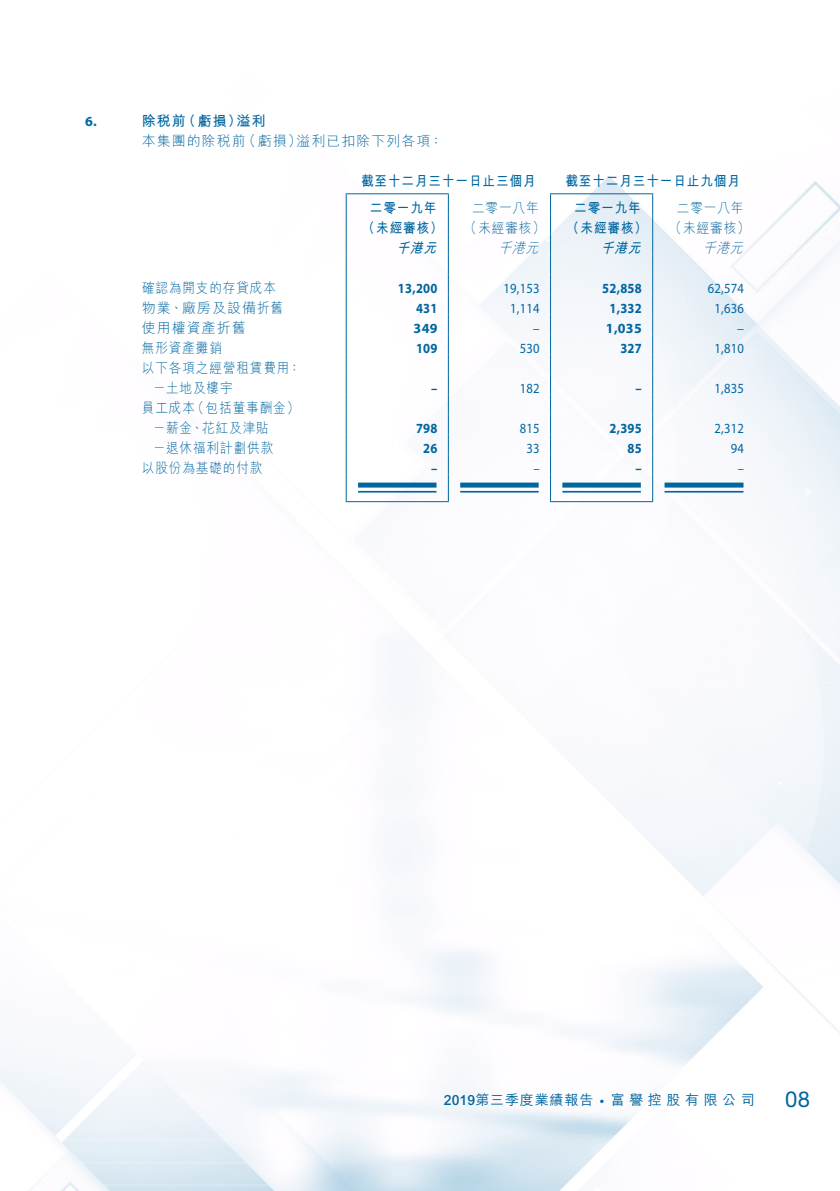
<style>
.page{position:relative;width:840px;height:1191px;background:#fff}
.page>*{position:absolute;margin:0;border:0;box-sizing:border-box;transform-origin:0 0}
.t1{font:22px "Helvetica Neue LT Std";color:#0066a0}
.t2{font:300 14px/20px "M Hei HK";letter-spacing:.07em;color:#0066a0;scale:.9 1}
.t3{font:14px "Myriad Pro";letter-spacing:.02em;color:#0066a0;scale:.9 1}
.t4{font:700 14px "M Hei HK";letter-spacing:.07em;color:#0066a0;scale:.9 1}
.t5{font:700 14px "Myriad Pro";letter-spacing:.02em;color:#0066a0;scale:.9 1}
.t6{font:300 14px "M Hei HK";letter-spacing:.07em;color:#0066a0}
.t7{font:500 14px "M Hei HK";letter-spacing:.06em;color:#0066a0}
.t8{font:700 14px "Myriad Pro";letter-spacing:.02em;color:#0066a0}
.t9{font:700 14px "M Hei HK";letter-spacing:.07em;color:#0066a0}
.t10{font:italic 700 14px "M Hei HK";color:#0066a0;scale:.9 1}
.t11{font:italic 300 14px "M Hei HK";color:#0066a0;scale:.9 1}
.t12{font:14px "Myriad Pro";letter-spacing:.02em;color:#0066a0}
.s1{font-family:"Arial MT Std"}
.s2{font-family:"Myriad Pro";font-weight:600}
</style>
<div class="page">
<img style="left:0;top:176px;width:839px;height:1015px">
<hr style="left:345px;top:193px;width:103px;height:1px;background:#0066a0">
<hr style="left:549px;top:193px;width:103px;height:1px;background:#0066a0">
<svg style="left:345px;top:194px;width:1px;height:307px"></svg>
<hr style="left:345px;top:501px;width:103px;height:1px;background:#0066a0">
<svg style="left:447px;top:194px;width:1px;height:307px"></svg>
<svg style="left:549px;top:194px;width:1px;height:307px"></svg>
<hr style="left:549px;top:501px;width:103px;height:1px;background:#0066a0">
<svg style="left:651px;top:194px;width:1px;height:307px"></svg>
<div style="left:358px;top:482px;width:78px;height:5px;background:#0066a0"></div>
<hr style="left:358px;top:491px;width:78px;height:1px;background:#0066a0">
<div style="left:460px;top:482px;width:78px;height:5px;background:#0066a0"></div>
<hr style="left:460px;top:491px;width:78px;height:1px;background:#0066a0">
<div style="left:562px;top:482px;width:78px;height:5px;background:#0066a0"></div>
<hr style="left:562px;top:491px;width:78px;height:1px;background:#0066a0">
<div style="left:664px;top:482px;width:79px;height:5px;background:#0066a0"></div>
<hr style="left:664px;top:491px;width:79px;height:1px;background:#0066a0">
<p class="t8" style="left:85px;top:112px;width:13px">6.</p>
<p class="t9" style="left:142px;top:111px;width:125px">除稅前（虧損）溢利</p>
<p class="t6" style="left:142px;top:134px;width:302px">本集團的除稅前（虧損）溢利已扣除下列各項：</p>
<p class="t4" style="left:361px;top:171px;width:195px">截至十二月三十一日止三個月</p>
<p class="t4" style="left:565px;top:171px;width:195px">截至十二月三十一日止九個月</p>
<p class="t4" style="left:369px;top:197px;width:75px">二零一九年</p>
<p class="t2" style="left:471px;top:197px;width:75px">二零一八年</p>
<p class="t4" style="left:574px;top:197px;width:75px">二零一九年</p>
<p class="t2" style="left:676px;top:197px;width:75px">二零一八年</p>
<p class="t4" style="left:362px;top:217px;width:91px">（未經審核）</p>
<p class="t2" style="left:464px;top:217px;width:91px">（未經審核）</p>
<p class="t4" style="left:566px;top:217px;width:91px">（未經審核）</p>
<p class="t2" style="left:668px;top:217px;width:91px">（未經審核）</p>
<p class="t10" style="left:396px;top:237px;width:51px">千港元</p>
<p class="t11" style="left:498px;top:240px;width:50px">千港元</p>
<p class="t10" style="left:600px;top:237px;width:51px">千港元</p>
<p class="t11" style="left:702px;top:240px;width:50px">千港元</p>
<p class="t2" style="left:142px;top:277px;width:150px">確認為開支的存貸成本</p>
<p class="t5" style="left:398px;top:279px;width:45px">13,200</p>
<p class="t3" style="left:503px;top:279px;width:42px">19,153</p>
<p class="t5" style="left:602px;top:279px;width:45px">52,858</p>
<p class="t3" style="left:707px;top:279px;width:42px">62,574</p>
<p class="t6" style="left:142px;top:300px;width:143px">物業、廠房及設備折舊</p>
<p class="t5" style="left:416px;top:299px;width:25px">431</p>
<p class="t3" style="left:510px;top:299px;width:34px">1,114</p>
<p class="t5" style="left:609px;top:299px;width:37px">1,332</p>
<p class="t3" style="left:714px;top:299px;width:34px">1,636</p>
<p class="t6" style="left:142px;top:320px;width:105px">使用權資產折舊</p>
<p class="t8" style="left:413px;top:319px;width:25px">349</p>
<p class="t12" style="left:532px;top:319px;width:8px">–</p>
<p class="t8" style="left:605px;top:319px;width:37px">1,035</p>
<p class="t12" style="left:736px;top:319px;width:8px">–</p>
<p class="t2" style="left:142px;top:337px;width:90px">無形資產攤銷</p>
<p class="t5" style="left:416px;top:339px;width:25px">109</p>
<p class="t3" style="left:519px;top:339px;width:24px">530</p>
<p class="t5" style="left:620px;top:339px;width:25px">327</p>
<p class="t3" style="left:714px;top:339px;width:34px">1,810</p>
<p class="t2" style="left:153px;top:357px;width:165px;text-indent:-11px">以下各項之經營租賃費用：－土地及樓宇</p>
<p class="t5" style="left:431px;top:379px;width:9px">–</p>
<p class="t3" style="left:519px;top:379px;width:24px">182</p>
<p class="t5" style="left:635px;top:379px;width:8px">–</p>
<p class="t3" style="left:714px;top:379px;width:34px">1,835</p>
<p class="t2" style="left:153px;top:397px;width:164px;text-indent:-11px">員工成本（包括董事酬金）－薪金、花紅及津貼</p>
<p class="t5" style="left:416px;top:419px;width:25px">798</p>
<p class="t3" style="left:519px;top:419px;width:24px">815</p>
<p class="t5" style="left:609px;top:419px;width:37px">2,395</p>
<p class="t3" style="left:714px;top:419px;width:34px">2,312</p>
<p class="t2" style="left:153px;top:437px;width:135px">－退休福利計劃供款</p>
<p class="t5" style="left:423px;top:439px;width:17px">26</p>
<p class="t3" style="left:526px;top:439px;width:16px">33</p>
<p class="t5" style="left:627px;top:439px;width:17px">85</p>
<p class="t3" style="left:730px;top:439px;width:16px">94</p>
<p class="t2" style="left:142px;top:457px;width:135px">以股份為基礎的付款</p>
<p class="t5" style="left:431px;top:459px;width:8px">–</p>
<p class="t3" style="left:533px;top:459px;width:8px">–</p>
<p class="t5" style="left:635px;top:459px;width:8px">–</p>
<p class="t3" style="left:737px;top:459px;width:8px">–</p>
<p class="t7" style="left:443px;top:1089px;width:312px"><span class="s1">2019</span>第三季度業績報告 <span class="s2">•</span> 富 譽 控 股 有 限 公 司</p>
<h1 class="t1" style="left:784px;top:1086px;width:26px">08</h1>
</div>
